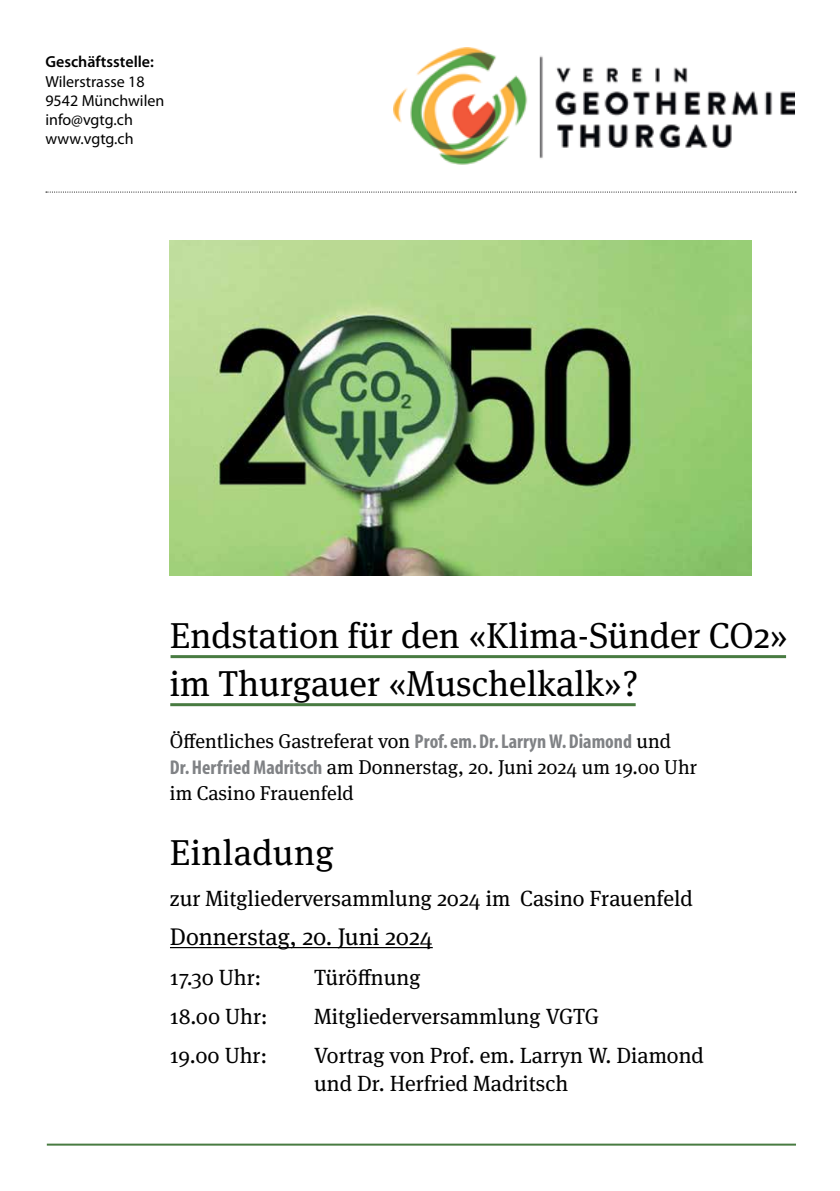
<style>
.page{position:relative;width:840px;height:1191px;background:#fff}
.page>*{position:absolute;margin:0;border:0;box-sizing:border-box;transform-origin:0 0}
.t1{font:36px/48px "Meta Serif OT";color:#000}
.t2{font:24px "Meta Serif OT";color:#000}
.t3{font:22px/28px "Meta Serif OT";color:#000}
.t4{font:20px/26px "Meta Serif OT";color:#000}
.t5{font:16px/19.2px "Myriad Pro";color:#000}
.t6{font:600 16px "Myriad Pro";color:#000}
.s1{font-family:"Myriad";font-weight:700;font-stretch:condensed;color:#808285}
</style>
<div class="page">
<img style="left:393px;top:47px;width:401px;height:118px">
<img style="left:170px;top:240px;width:581px;height:335px">
<hr style="left:170px;top:947px;width:262px;height:1px;background:#000">
<hr style="left:170px;top:655px;width:615px;height:3px;background:#487b41">
<svg style="left:46px;top:192px;width:749px;height:1px"></svg>
<hr style="left:47px;top:1143px;width:748px;height:2px;background:#487b41">
<hr style="left:170px;top:703px;width:465px;height:3px;background:#487b41">
<p class="t6" style="left:45px;top:52px;width:110px">Geschäftsstelle:</p>
<p class="t5" style="left:45px;top:71px;width:120px">Wilerstrasse 18<br>9542 Münchwilen info@vgtg.ch www.vgtg.ch</p>
<h1 class="t1" style="left:170px;top:612px;width:619px">Endstation für den «Klima-Sünder CO2» im Thurgauer «Muschelkalk»?</h1>
<p class="t4" style="left:170px;top:729px;width:528px">Öffentliches Gastreferat von <span class="s1">Prof. em. Dr. Larryn W. Diamond</span> und<br><span class="s1">Dr. Herfried Madritsch</span> am Donnerstag, 20. Juni 2024 um 19.00 Uhr im Casino Frauenfeld</p>
<h1 class="t1" style="left:170px;top:829px;width:165px">Einladung</h1>
<p class="t3" style="left:170px;top:884px;width:524px">zur Mitgliederversammlung 2024 im Casino Frauenfeld</p>
<p class="t2" style="left:170px;top:923px;width:264px">Donnerstag, 20. Juni 2024</p>
<p class="t3" style="left:170px;top:963px;width:93px">17.30 Uhr:</p>
<p class="t3" style="left:314px;top:963px;width:108px">Türöffnung</p>
<p class="t3" style="left:170px;top:1002px;width:99px">18.00 Uhr:</p>
<p class="t3" style="left:314px;top:1002px;width:286px">Mitgliederversammlung VGTG</p>
<p class="t3" style="left:170px;top:1042px;width:99px">19.00 Uhr:</p>
<p class="t3" style="left:314px;top:1042px;width:391px">Vortrag von Prof. em. Larryn W. Diamond und Dr. Herfried Madritsch</p>
</div>
